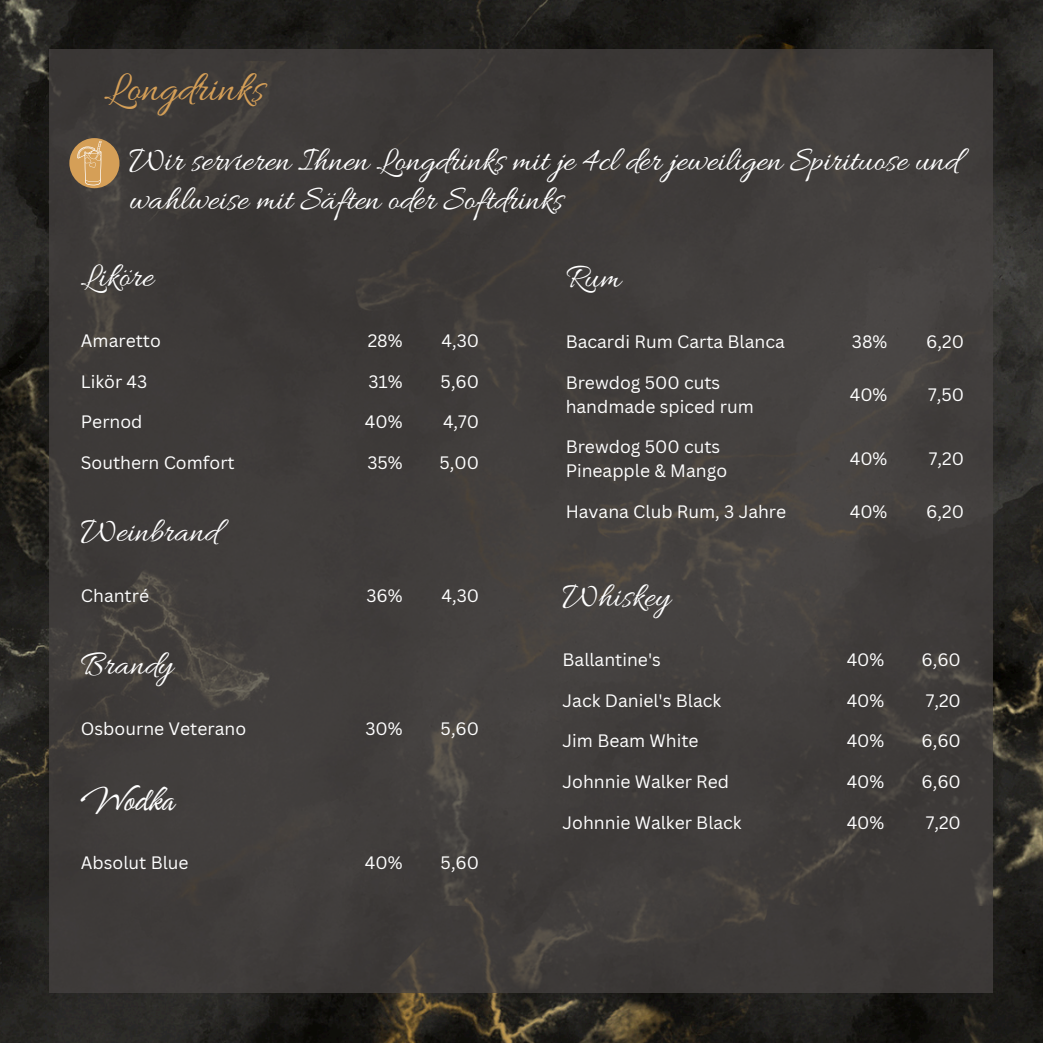
<style>
.page{position:relative;width:1043px;height:1043px;background:#fff}
.page>*{position:absolute;margin:0;border:0;box-sizing:border-box;transform-origin:0 0}
.t1{font:43.75px "Allura";color:#d59f57}
.t2{font:35px/39.4px "Allura";color:#fff}
.t3{font:33.25px "Angeletta";color:#fff}
.t4{font:17.5px "Canva Sans";color:#fff}
</style>
<div class="page">
<img style="left:0;top:0;width:1042px;height:1042px">
<div style="left:50px;top:50px;width:942px;height:942px;background:#403c3b"></div>
<div style="left:69px;top:138px;width:50px;height:50px;background:#d59f57;border-radius:50%"></div>
<svg style="left:77px;top:141px;width:25px;height:44px"></svg>
<p class="t1" style="left:104px;top:64px;width:161px">Longdrinks</p>
<p class="t2" style="left:129px;top:143px;width:830px">Wir servieren Ihnen Longdrinks mit je 4cl der jeweiligen Spirituose und wahlweise mit Säften oder Softdrinks</p>
<h1 class="t2" style="left:81px;top:259px;width:74px">Liköre</h1>
<p class="t4" style="left:81px;top:328px;width:82px">Amaretto</p>
<p class="t4" style="left:367px;top:328px;width:36px">28%</p>
<p class="t4" style="left:441px;top:328px;width:39px">4,30</p>
<p class="t4" style="left:81px;top:369px;width:68px">Likör 43</p>
<p class="t4" style="left:368px;top:369px;width:36px">31%</p>
<p class="t4" style="left:440px;top:369px;width:40px">5,60</p>
<p class="t4" style="left:81px;top:409px;width:63px">Pernod</p>
<p class="t4" style="left:365px;top:409px;width:39px">40%</p>
<p class="t4" style="left:443px;top:409px;width:38px">4,70</p>
<p class="t4" style="left:81px;top:450px;width:155px">Southern Comfort</p>
<p class="t4" style="left:367px;top:450px;width:37px">35%</p>
<p class="t4" style="left:439px;top:450px;width:41px">5,00</p>
<p class="t2" style="left:81px;top:514px;width:138px">Weinbrand</p>
<p class="t4" style="left:81px;top:583px;width:70px">Chantré</p>
<p class="t4" style="left:366px;top:583px;width:38px">36%</p>
<p class="t4" style="left:441px;top:583px;width:39px">4,30</p>
<p class="t2" style="left:81px;top:647px;width:93px">Brandy</p>
<p class="t4" style="left:81px;top:716px;width:167px">Osbourne Veterano</p>
<p class="t4" style="left:365px;top:716px;width:39px">30%</p>
<p class="t4" style="left:440px;top:716px;width:40px">5,60</p>
<p class="t3" style="left:81px;top:777px;width:95px">Wodka</p>
<p class="t4" style="left:81px;top:849px;width:109px">Absolut Blue</p>
<p class="t4" style="left:365px;top:849px;width:39px">40%</p>
<p class="t4" style="left:440px;top:849px;width:40px">5,60</p>
<p class="t2" style="left:565px;top:260px;width:56px">Rum</p>
<p class="t4" style="left:565px;top:329px;width:220px">Bacardi Rum Carta Blanca</p>
<p class="t4" style="left:851px;top:329px;width:37px">38%</p>
<p class="t4" style="left:925px;top:329px;width:39px">6,20</p>
<p class="t4" style="left:565px;top:370px;width:156px">Brewdog 500 cuts</p>
<p class="t4" style="left:565px;top:394px;width:190px">handmade spiced rum</p>
<p class="t4" style="left:849px;top:382px;width:39px">40%</p>
<p class="t4" style="left:927px;top:382px;width:37px">7,50</p>
<p class="t4" style="left:565px;top:434px;width:156px">Brewdog 500 cuts</p>
<p class="t4" style="left:565px;top:458px;width:163px">Pineapple &amp; Mango</p>
<p class="t4" style="left:849px;top:446px;width:39px">40%</p>
<p class="t4" style="left:928px;top:446px;width:37px">7,20</p>
<p class="t4" style="left:565px;top:499px;width:222px">Havana Club Rum, 3 Jahre</p>
<p class="t4" style="left:849px;top:499px;width:39px">40%</p>
<p class="t4" style="left:925px;top:499px;width:39px">6,20</p>
<p class="t2" style="left:562px;top:579px;width:109px">Whiskey</p>
<p class="t4" style="left:562px;top:647px;width:100px">Ballantine's</p>
<p class="t4" style="left:846px;top:647px;width:39px">40%</p>
<p class="t4" style="left:921px;top:647px;width:41px">6,60</p>
<p class="t4" style="left:562px;top:687px;width:160px">Jack Daniel's Black</p>
<p class="t4" style="left:846px;top:687px;width:39px">40%</p>
<p class="t4" style="left:925px;top:687px;width:37px">7,20</p>
<p class="t4" style="left:562px;top:728px;width:137px">Jim Beam White</p>
<p class="t4" style="left:846px;top:728px;width:39px">40%</p>
<p class="t4" style="left:921px;top:728px;width:41px">6,60</p>
<p class="t4" style="left:562px;top:769px;width:168px">Johnnie Walker Red</p>
<p class="t4" style="left:846px;top:769px;width:39px">40%</p>
<p class="t4" style="left:921px;top:769px;width:41px">6,60</p>
<p class="t4" style="left:562px;top:810px;width:180px">Johnnie Walker Black</p>
<p class="t4" style="left:846px;top:810px;width:39px">40%</p>
<p class="t4" style="left:925px;top:810px;width:37px">7,20</p>
</div>
